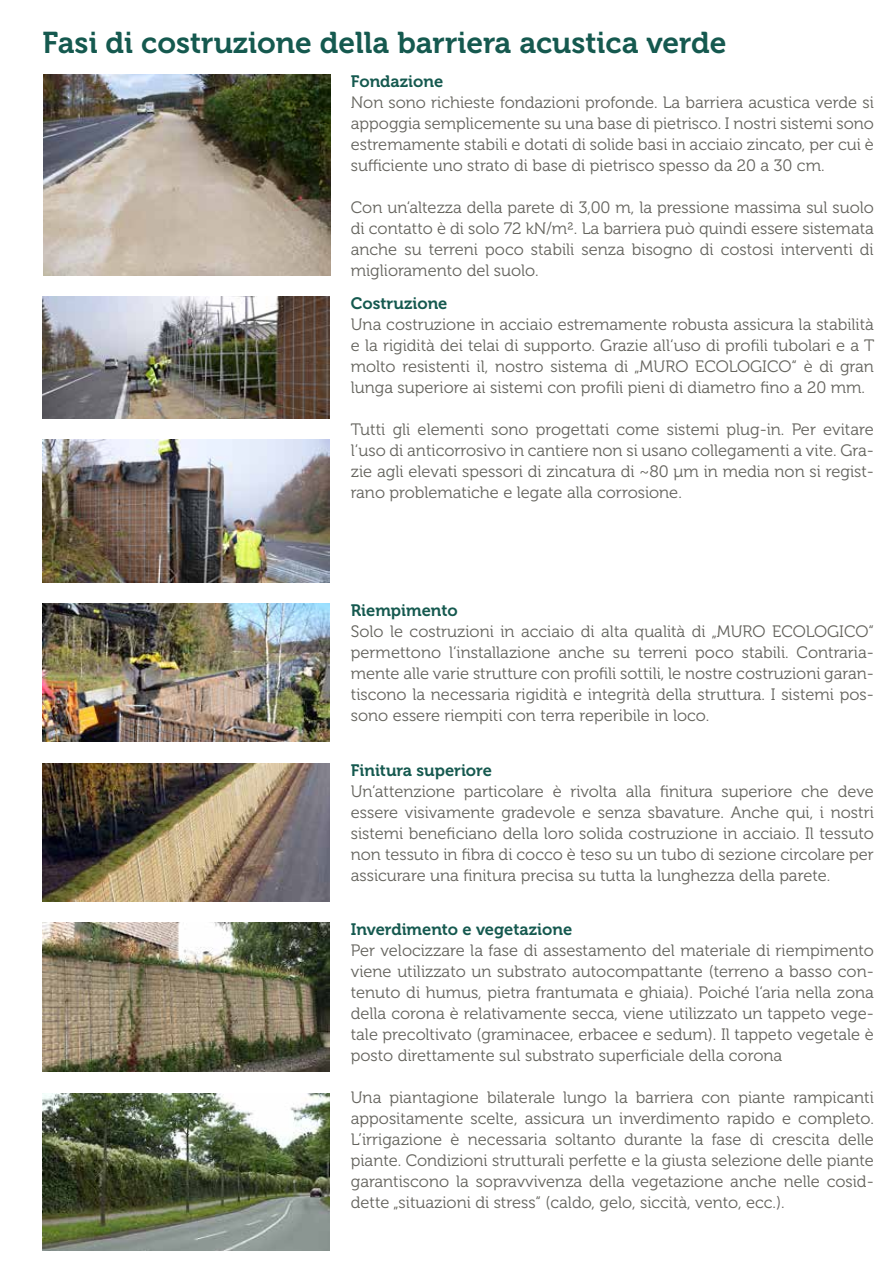
<style>
.page{position:relative;width:893px;height:1263px;background:#fff}
.page>*{position:absolute;margin:0;border:0;box-sizing:border-box;transform-origin:0 0}
.t1{font:30px "Museo 700";color:#15594f}
.t2{font:16.5px/21px "Museo 300";color:#64635d;text-align:justify}
.t3{font:16.5px "Museo 700";color:#15594f}
</style>
<div class="page">
<img style="left:43px;top:297px;width:287px;height:121px">
<img style="left:43px;top:439px;width:287px;height:143px">
<img style="left:43px;top:763px;width:287px;height:138px">
<img style="left:43px;top:923px;width:286px;height:149px">
<img style="left:44px;top:74px;width:287px;height:202px">
<img style="left:43px;top:603px;width:287px;height:139px">
<img style="left:43px;top:1094px;width:287px;height:156px">
<h1 class="t1" style="left:43px;top:26px;width:685px">Fasi di costruzione della barriera acustica verde</h1>
<p class="t3" style="left:351px;top:72px;width:94px">Fondazione</p>
<p class="t2" style="left:351px;top:92px;width:525px">Non sono richieste fondazioni profonde. La barriera acustica verde si appoggia semplicemente su una base di pietrisco. I nostri sistemi sono estremamente stabili e dotati di solide basi in acciaio zincato, per cui è sufficiente uno strato di base di pietrisco spesso da 20 a 30 cm.</p>
<p class="t2" style="left:351px;top:197px;width:525px">Con un‘altezza della parete di 3,00 m, la pressione massima sul suolo di contatto è di solo 72 kN/m². La barriera può quindi essere sistemata anche su terreni poco stabili senza bisogno di costosi interventi di miglioramento del suolo.</p>
<p class="t3" style="left:351px;top:294px;width:98px">Costruzione</p>
<p class="t2" style="left:351px;top:314px;width:525px">Una costruzione in acciaio estremamente robusta assicura la stabilità e la rigidità dei telai di supporto. Grazie all‘uso di profili tubolari e a T molto resistenti il, nostro sistema di „MURO ECOLOGICO“ è di gran lunga superiore ai sistemi con profili pieni di diametro fino a 20 mm.</p>
<p class="t2" style="left:351px;top:419px;width:525px">Tutti gli elementi sono progettati come sistemi plug-in. Per evitare l‘uso di anticorrosivo in cantiere non si usano collegamenti a vite. Gra&shy;zie agli elevati spessori di zincatura di ~80 µm in media non si regist&shy;rano problematiche e legate alla corrosione.</p>
<p class="t3" style="left:351px;top:601px;width:108px">Riempimento</p>
<p class="t2" style="left:351px;top:621px;width:379px">Solo le costruzioni in acciaio di alta qualità di „muro</p>
<p class="t2" style="left:772px;top:621px;width:12px">ecologico</p>
<p class="t2" style="left:351px;top:621px;width:525px;text-indent:518px">“ permettono l‘installazione anche su terreni poco stabili. Contraria&shy;mente alle varie strutture con profili sottili, le nostre costruzioni garan&shy;tiscono la necessaria rigidità e integrità della struttura. I sistemi pos&shy;sono essere riempiti con terra reperibile in loco.</p>
<p class="t3" style="left:351px;top:761px;width:143px">Finitura superiore</p>
<p class="t2" style="left:351px;top:781px;width:525px">Un‘attenzione particolare è rivolta alla finitura superiore che deve essere visivamente gradevole e senza sbavature. Anche qui, i nostri sistemi beneficiano della loro solida costruzione in acciaio. Il tessuto non tessuto in fibra di cocco è teso su un tubo di sezione circolare per assicurare una finitura precisa su tutta la lunghezza della parete.</p>
<p class="t3" style="left:351px;top:920px;width:223px">Inverdimento e vegetazione</p>
<p class="t2" style="left:351px;top:940px;width:525px">Per velocizzare la fase di assestamento del materiale di riempimento viene utilizzato un substrato autocompattante (terreno a basso con&shy;tenuto di humus, pietra frantumata e ghiaia). Poiché l‘aria nella zona della corona è relativamente secca, viene utilizzato un tappeto vege&shy;tale precoltivato (graminacee, erbacee e sedum). Il tappeto vegetale è posto direttamente sul substrato superficiale della corona</p>
<p class="t2" style="left:351px;top:1087px;width:525px">Una piantagione bilaterale lungo la barriera con piante rampicanti appositamente scelte, assicura un inverdimento rapido e completo.<br>L’irrigazione è necessaria soltanto durante la fase di crescita delle piante. Condizioni strutturali perfette e la giusta selezione delle piante garantiscono la sopravvivenza della vegetazione anche nelle cosid&shy;dette „situazioni di stress“ (caldo, gelo, siccità, vento, ecc.).</p>
</div>
